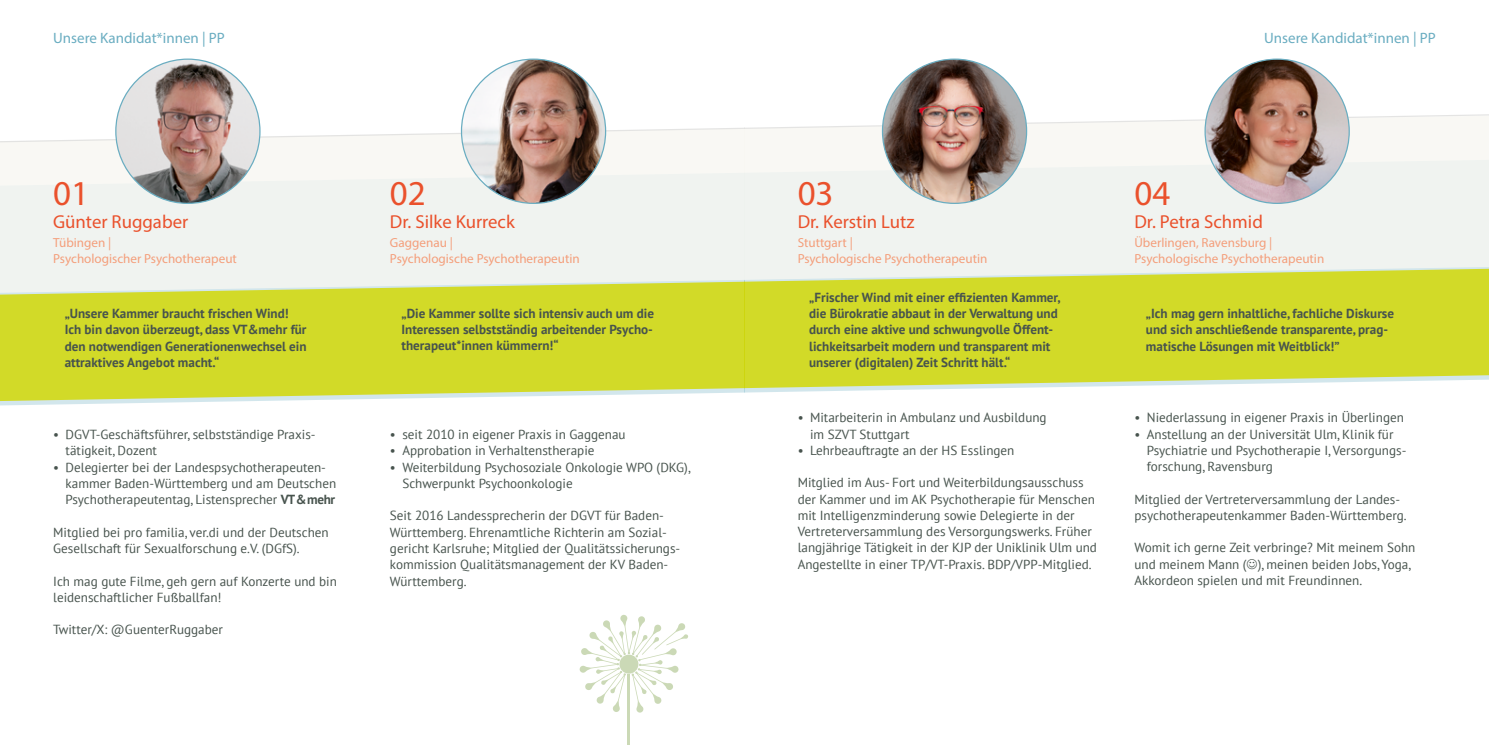
<style>
.page{position:relative;width:1489px;height:745px;background:#fff}
.page>*{position:absolute;margin:0;border:0;box-sizing:border-box;transform-origin:0 0}
.Zahl{font:35px "Myriad Pro";color:#ea512c}
.Name{font:18.75px "Myriad Pro";color:#ea512c}
.Unsere_Kandidat_inne{font:15px "Myriad Pro";color:#6aadc1}
.Fließtext_Kandidaten{font:13.12px/16.2px "PT Sans";color:#47534d}
.Zitat{font:700 13.12px/16.2px "PT Sans";color:#47534d}
.Ort_PP_KJP{font:13.12px "Myriad Pro";color:#f49e7b}
.s1{font-weight:700}
</style>
<div class="page">
<svg style="left:744px;top:143px;width:744px;height:125px;fill:#f0f3f0"></svg>
<svg style="left:744px;top:268px;width:744px;height:125px;background:#d5dd46"></svg>
<img style="left:882px;top:59px;width:144px;height:144px;border-radius:72px">
<img style="left:1204px;top:59px;width:144px;height:144px;border-radius:72px">
<svg style="left:0;top:143px;width:744px;height:125px;fill:#f0f3f0"></svg>
<svg style="left:0;top:268px;width:744px;height:133px;fill:#d2da28"></svg>
<svg style="left:0;top:113px;width:1488px;height:30px"></svg>
<img style="left:116px;top:59px;width:144px;height:144px;border-radius:72px">
<img style="left:461px;top:59px;width:144px;height:144px;border-radius:72px">
<svg style="left:579px;top:614px;width:109px;height:98px"></svg>
<hr style="left:627px;top:673px;width:2px;height:71px;background:#cbd9b6">
<p class="Unsere_Kandidat_inne" style="left:53px;top:29px;width:173px">Unsere Kandidat*innen | PP</p>
<p class="Zahl" style="left:53px;top:172px;width:37px">01</p>
<p class="Name" style="left:53px;top:210px;width:136px">Günter Ruggaber</p>
<p class="Ort_PP_KJP" style="left:53px;top:234px;width:60px">Tübingen |</p>
<p class="Ort_PP_KJP" style="left:53px;top:250px;width:185px">Psychologischer Psychotherapeut</p>
<p class="Zahl" style="left:390px;top:172px;width:37px">02</p>
<p class="Name" style="left:390px;top:210px;width:126px">Dr. Silke Kurreck</p>
<p class="Ort_PP_KJP" style="left:390px;top:234px;width:64px">Gaggenau |</p>
<p class="Ort_PP_KJP" style="left:390px;top:250px;width:191px">Psychologische Psychotherapeutin</p>
<p class="Zitat" style="left:65px;top:305px;width:243px">„Unsere Kammer braucht frischen Wind!<br>Ich bin davon überzeugt, dass VT&amp;mehr für den notwendigen Generationenwechsel ein attraktives Angebot macht.“</p>
<p class="Zitat" style="left:401px;top:304px;width:254px;text-align:justify">„Die Kammer sollte sich intensiv auch um die Interessen selbstständig arbeitender Psycho&shy;therapeut*innen kümmern!“</p>
<p class="Fließtext_Kandidaten" style="left:66px;top:426px;width:250px;text-indent:-12px">• DGVT-Geschäftsführer, selbstständige Praxis&shy;tätigkeit, Dozent</p>
<p class="Fließtext_Kandidaten" style="left:66px;top:458px;width:272px;text-indent:-12px">• Delegierter bei der Landespsychotherapeuten&shy;kammer Baden-Württemberg und am Deutschen<br>Psychotherapeutentag, Listensprecher <span class="s1">VT&amp;mehr</span></p>
<p class="Fließtext_Kandidaten" style="left:53px;top:523px;width:277px">Mitglied bei pro familia, ver.di und der Deutschen</p>
<p class="Fließtext_Kandidaten" style="left:53px;top:539px;width:248px">Gesellschaft für Sexualforschung e.V. (DGfS).</p>
<p class="Fließtext_Kandidaten" style="left:53px;top:572px;width:285px">Ich mag gute Filme, geh gern auf Konzerte und bin leidenschaftlicher Fußballfan!</p>
<p class="Fließtext_Kandidaten" style="left:53px;top:621px;width:171px">Twitter/X: @GuenterRuggaber</p>
<p class="Fließtext_Kandidaten" style="left:390px;top:426px;width:237px">• seit 2010 in eigener Praxis in Gaggenau</p>
<p class="Fließtext_Kandidaten" style="left:390px;top:442px;width:206px">• Approbation in Verhaltenstherapie</p>
<p class="Fließtext_Kandidaten" style="left:402px;top:458px;width:290px;text-indent:-12px">• Weiterbildung Psychosoziale Onkologie WPO (DKG),<br>Schwerpunkt Psychoonkologie</p>
<p class="Fließtext_Kandidaten" style="left:390px;top:507px;width:292px">Seit 2016 Landessprecherin der DGVT für Baden-Württemberg. Ehrenamtliche Richterin am Sozial&shy;gericht Karlsruhe; Mitglied der Qualitätssicherungs&shy;kommission Qualitätsmanagement der KV Baden-Württemberg.</p>
<p class="Unsere_Kandidat_inne" style="left:1263px;top:29px;width:173px">Unsere Kandidat*innen | PP</p>
<p class="Zahl" style="left:797px;top:172px;width:37px">03</p>
<p class="Name" style="left:797px;top:210px;width:118px">Dr. Kerstin Lutz</p>
<p class="Ort_PP_KJP" style="left:797px;top:234px;width:57px">Stuttgart |</p>
<p class="Ort_PP_KJP" style="left:797px;top:250px;width:191px">Psychologische Psychotherapeutin</p>
<p class="Zitat" style="left:809px;top:289px;width:253px">„Frischer Wind mit einer effizienten Kammer, die Bürokratie abbaut in der Verwaltung und durch eine aktive und schwungvolle Öffent&shy;lichkeitsarbeit modern und transparent mit unserer (digitalen) Zeit Schritt hält.“</p>
<p class="Fließtext_Kandidaten" style="left:810px;top:409px;width:238px;text-indent:-12px">• Mitarbeiterin in Ambulanz und Ausbildung im SZVT Stuttgart</p>
<p class="Fließtext_Kandidaten" style="left:797px;top:441px;width:218px">• Lehrbeauftragte an der HS Esslingen</p>
<p class="Fließtext_Kandidaten" style="left:797px;top:474px;width:301px">Mitglied im Aus- Fort und Weiterbildungsausschuss der Kammer und im AK Psychotherapie für Menschen mit Intelligenzminderung sowie Delegierte in der Vertreterversammlung des Versorgungswerks. Früher langjährige Tätigkeit in der KJP der Uniklinik Ulm und Angestellte in einer TP/VT-Praxis. BDP/VPP-Mitglied.</p>
<p class="Zahl" style="left:1134px;top:172px;width:37px">04</p>
<p class="Name" style="left:1134px;top:210px;width:130px">Dr. Petra Schmid</p>
<p class="Ort_PP_KJP" style="left:1134px;top:234px;width:139px">Überlingen, Ravensburg |</p>
<p class="Ort_PP_KJP" style="left:1134px;top:250px;width:191px">Psychologische Psychotherapeutin</p>
<p class="Zitat" style="left:1145px;top:305px;width:250px">„Ich mag gern inhaltliche, fachliche Diskurse und sich anschließende transparente, prag&shy;matische Lösungen mit Weitblick!”</p>
<p class="Fließtext_Kandidaten" style="left:1134px;top:409px;width:271px">• Niederlassung in eigener Praxis in Überlingen</p>
<p class="Fließtext_Kandidaten" style="left:1146px;top:425px;width:261px;text-indent:-12px">• Anstellung an der Universität Ulm, Klinik für<br>Psychiatrie und Psychotherapie I, Versorgungs&shy;forschung, Ravensburg</p>
<p class="Fließtext_Kandidaten" style="left:1134px;top:490px;width:274px">Mitglied der Vertreterversammlung der Landes&shy;psychotherapeutenkammer Baden-Württemberg.</p>
<p class="Fließtext_Kandidaten" style="left:1134px;top:539px;width:282px">Womit ich gerne Zeit verbringe? Mit meinem Sohn und meinem Mann ( ), meinen beiden Jobs, Yoga,<br>Akkordeon spielen und mit Freundinnen.</p>
</div>
